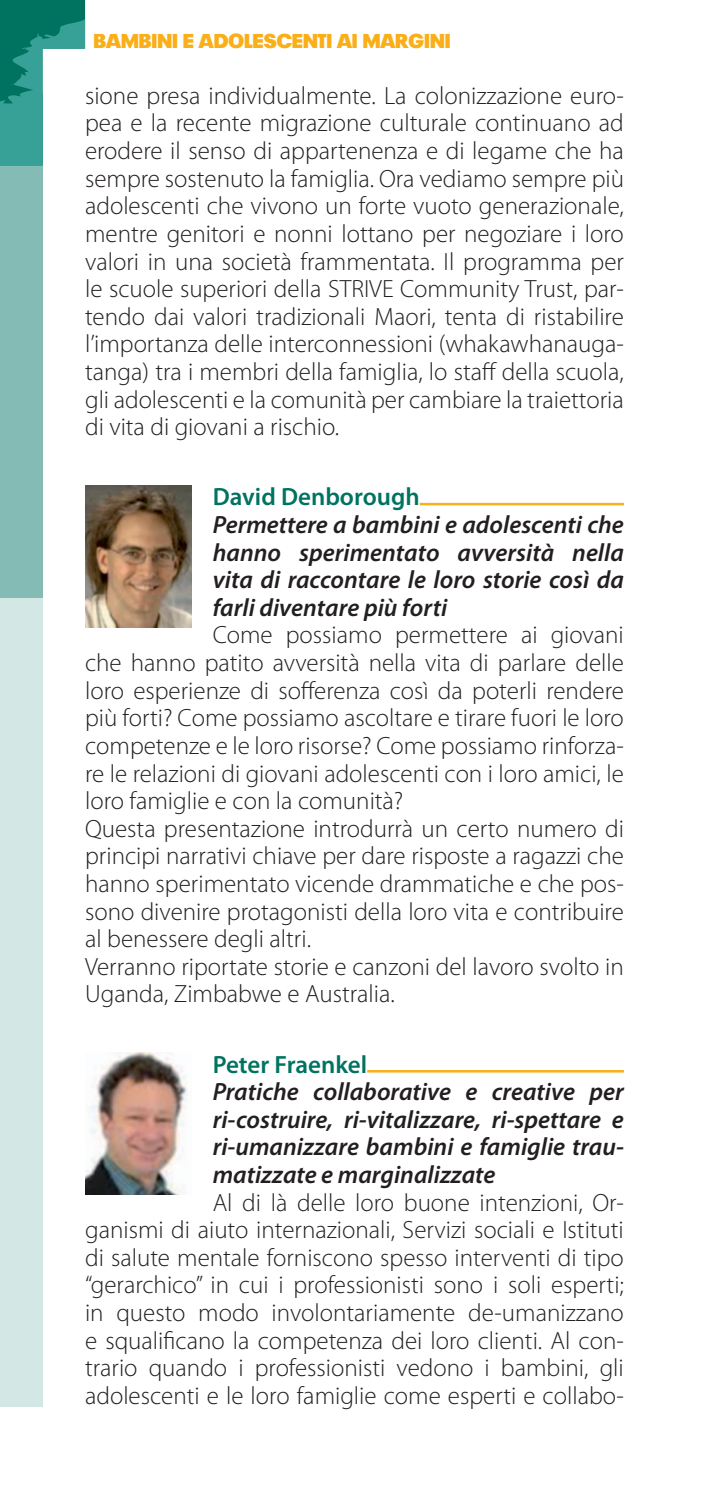
<style>
.page{position:relative;width:709px;height:1489px;background:#fff}
.page>*{position:absolute;margin:0;border:0;box-sizing:border-box;transform-origin:0 0}
.t1{font:300 25px/27.5px "Myriad Pro";color:#231f20;text-align:justify}
.t2{font:italic 600 25px/27.5px "Myriad Pro";color:#231f20;text-align:justify}
.t3{font:600 25px "Myriad Pro";color:#007360}
.t4{font:900 20px "Plak LT";color:#faaf18}
</style>
<div class="page">
<div style="left:0;top:186px;width:43px;height:1220px;background:#d3e7e5"></div>
<div style="left:0;top:93px;width:43px;height:505px;background:#84bbb4"></div>
<svg style="left:0;top:0;width:85px;height:165px"></svg>
<hr style="left:85px;top:503px;width:539px;height:2px;background:#faaf18">
<div style="left:85px;top:502px;width:335px;height:5px;background:#fff"></div>
<hr style="left:85px;top:1069px;width:539px;height:3px;background:#faaf18">
<div style="left:85px;top:1068px;width:282px;height:5px;background:#fff"></div>
<img style="left:85px;top:486px;width:106px;height:141px">
<img style="left:85px;top:1052px;width:103px;height:142px">
<p class="t4" style="left:94px;top:29px;width:359px">BAMBINI E ADOLESCENTI AI MARGINI</p>
<p class="t1" style="left:85px;top:82px;width:540px">sione presa individualmente. La colonizzazione euro&shy;pea e la recente migrazione culturale continuano ad erodere il senso di appartenenza e di legame che ha sempre sostenuto la famiglia. Ora vediamo sempre più adolescenti che vivono un forte vuoto generazionale, mentre genitori e nonni lottano per negoziare i loro valori in una società frammentata. Il programma per le scuole superiori della STRIVE Community Trust, par&shy;tendo dai valori tradizionali Maori, tenta di ristabilire l’importanza delle interconnessioni (whakawhanauga&shy;tanga) tra i membri della famiglia, lo staff della scuola, gli adolescenti e la comunità per cambiare la traiettoria di vita di giovani a rischio.</p>
<p class="t3" style="left:213px;top:481px;width:208px">David Denborough</p>
<p class="t2" style="left:213px;top:510px;width:413px">Permettere a bambini e adolescenti che hanno sperimentato avversità nella vita di raccontare le loro storie così da farli diventare più forti</p>
<p class="t1" style="left:85px;top:621px;width:540px;text-align:left;text-indent:128px">Come possiamo permettere ai giovani che hanno patito avversità nella vita di parlare delle loro esperienze di sofferenza così da poterli rendere più forti? Come possiamo ascoltare e tirare fuori le loro competenze e le loro risorse? Come possiamo rinforza&shy;re le relazioni di giovani adolescenti con i loro amici, le loro famiglie e con la comunità?<br>Questa presentazione introdurrà un certo numero di principi narrativi chiave per dare risposte a ragazzi che hanno sperimentato vicende drammatiche e che pos&shy;sono divenire protagonisti della loro vita e contribuire al benessere degli altri.<br>Verranno riportate storie e canzoni del lavoro svolto in Uganda, Zimbabwe e Australia.</p>
<p class="t3" style="left:213px;top:1048px;width:156px">Peter Fraenkel</p>
<p class="t2" style="left:213px;top:1077px;width:413px">Pratiche collaborative e creative per ri-costruire, ri-vitalizzare, ri-spettare e ri-umanizzare bambini e famiglie trau&shy;matizzate e marginalizzate</p>
<p class="t1" style="left:85px;top:1188px;width:540px;text-indent:128px">Al di là delle loro buone intenzioni, Or&shy;ganismi di aiuto internazionali, Servizi sociali e Istituti di salute mentale forniscono spesso interventi di tipo “gerarchico” in cui i professionisti sono i soli esperti; in questo modo involontariamente de-umanizzano e squalificano la competenza dei loro clienti. Al con&shy;trario quando i professionisti vedono i bambini, gli adolescenti e le loro famiglie come esperti e collabo-</p>
</div>
